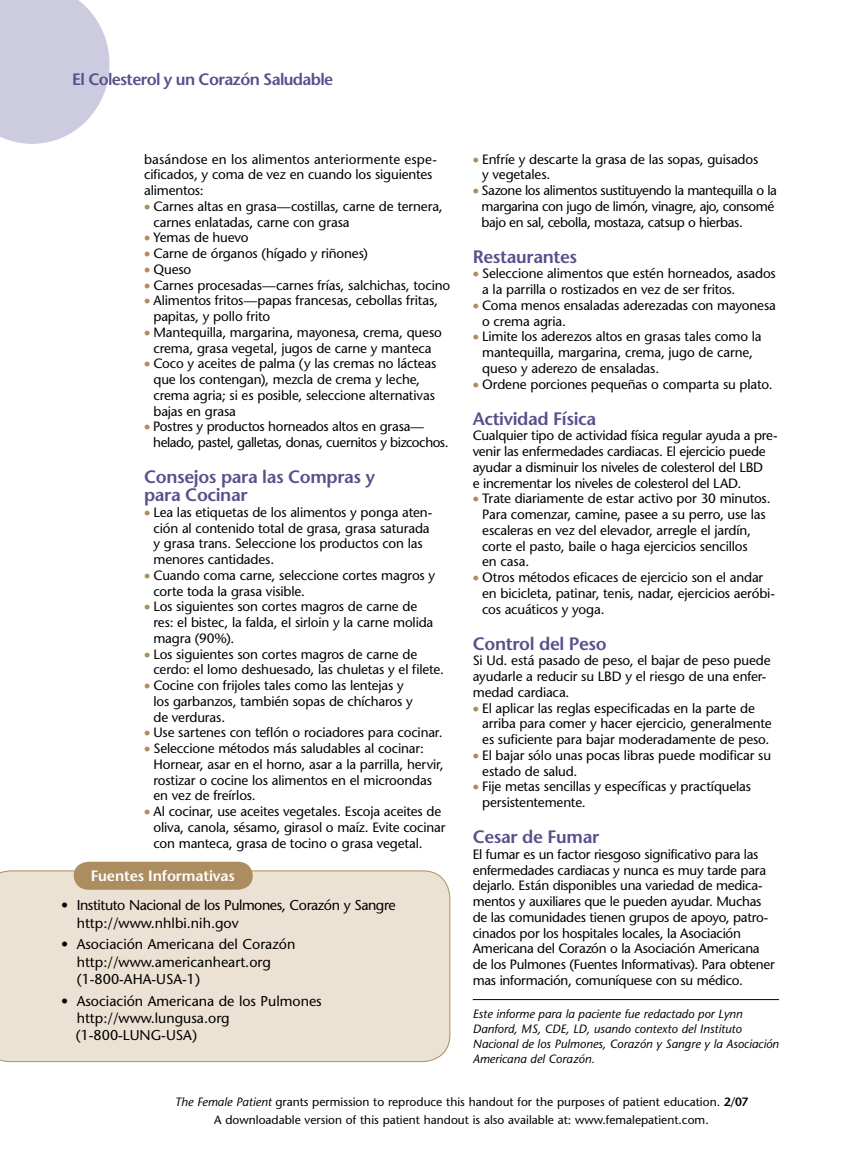
<style>
.page{position:relative;width:851px;height:1161px;background:#fff}
.page>*{position:absolute;margin:0;border:0;box-sizing:border-box;transform-origin:0 0}
.t1{font:600 18px/18px "Stone Sans";letter-spacing:-.02em;color:#56518c}
.t2{font:600 16.5px "Stone Sans";letter-spacing:-.04em;color:#56518c}
.t3{font:600 15px "Stone Sans";letter-spacing:-.01em;color:#fff}
.t4{font:14.25px/17.2px "Stone Sans";color:#000}
.t5{font:14.25px/17.2px "Stone Sans";letter-spacing:-.03em;color:#000}
.t6{font:13.5px/15.8px "Stone Sans";letter-spacing:-.01em;color:#000}
.t7{font:13.5px/15.8px "Stone Sans";letter-spacing:-.03em;color:#000}
.t8{font:12px/18px "Stone Sans";color:#000;text-align:center}
.t9{font:italic 12px/15px "Stone Sans";color:#000}
.s1{color:#ab8d60}
.s2{font-style:italic}
.s3{font-weight:600}
</style>
<div class="page">
<hr style="left:472px;top:999px;width:306px;height:1px;background:#000">
<svg style="left:0;top:0;width:110px;height:144px;background:#d3d1e4"></svg>
<div style="left:0;top:871px;width:450px;height:191px;background:#ece2d3"></div>
<svg style="left:74px;top:862px;width:179px;height:28px;background:#ad9065"></svg>
<p class="t2" style="left:72px;top:69px;width:262px">El Colesterol y un Corazón Saludable</p>
<p class="t6" style="left:144px;top:151px;width:294px">basándose en los alimentos anteriormente espe&shy;cificados, y coma de vez en cuando los siguientes alimentos:</p>
<p class="t6" style="left:153px;top:198px;width:291px;text-indent:-9px"><span class="s1">•</span> Carnes altas en grasa—costillas, carne de ternera, carnes enlatadas, carne con grasa</p>
<p class="t6" style="left:144px;top:230px;width:106px"><span class="s1">•</span> Yemas de huevo</p>
<p class="t6" style="left:144px;top:246px;width:225px"><span class="s1">•</span> Carne de órganos (hígado y riñones)</p>
<p class="t6" style="left:144px;top:261px;width:49px"><span class="s1">•</span> Queso</p>
<p class="t6" style="left:144px;top:277px;width:307px"><span class="s1">•</span> Carnes procesadas—carnes frías, salchichas, tocino</p>
<p class="t6" style="left:153px;top:293px;width:286px;text-indent:-9px"><span class="s1">•</span> Alimentos fritos—papas francesas, cebollas fritas, papitas, y pollo frito</p>
<p class="t6" style="left:144px;top:324px;width:299px;text-align:center"><span class="s1">•</span> Mantequilla, margarina, mayonesa, crema, queso crema, grasa vegetal, jugos de carne y manteca</p>
<p class="t6" style="left:153px;top:356px;width:284px;text-indent:-9px"><span class="s1">•</span> Coco y aceites de palma (y las cremas no lácteas que los contengan), mezcla de crema y leche, crema agria; si es posible, seleccione alternativas bajas en grasa</p>
<p class="t7" style="left:153px;top:419px;width:297px;text-indent:-9px"><span class="s1">•</span> Postres y productos horneados altos en grasa— helado, pastel, galletas, donas, cuernitos y bizcochos.</p>
<h1 class="t1" style="left:144px;top:468px;width:232px">Consejos para las Compras y para Cocinar</h1>
<p class="t6" style="left:153px;top:504px;width:280px;text-indent:-9px"><span class="s1">•</span> Lea las etiquetas de los alimentos y ponga aten&shy;ción al contenido total de grasa, grasa saturada y grasa trans. Seleccione los productos con las menores cantidades.</p>
<p class="t6" style="left:153px;top:567px;width:283px;text-indent:-9px"><span class="s1">•</span> Cuando coma carne, seleccione cortes magros y corte toda la grasa visible.</p>
<p class="t6" style="left:153px;top:599px;width:281px;text-indent:-9px"><span class="s1">•</span> Los siguientes son cortes magros de carne de res: el bistec, la falda, el sirloin y la carne molida magra (90%).</p>
<p class="t6" style="left:153px;top:646px;width:292px;text-indent:-9px"><span class="s1">•</span> Los siguientes son cortes magros de carne de cerdo: el lomo deshuesado, las chuletas y el filete.</p>
<p class="t6" style="left:153px;top:678px;width:261px;text-indent:-9px"><span class="s1">•</span> Cocine con frijoles tales como las lentejas y los garbanzos, también sopas de chícharos y de verduras.</p>
<p class="t6" style="left:144px;top:725px;width:300px"><span class="s1">•</span> Use sartenes con teflón o rociadores para cocinar.</p>
<p class="t6" style="left:153px;top:741px;width:292px;text-indent:-9px"><span class="s1">•</span> Seleccione métodos más saludables al cocinar:<br>Hornear, asar en el horno, asar a la parrilla, hervir, rostizar o cocine los alimentos en el microondas en vez de freírlos.</p>
<p class="t6" style="left:153px;top:804px;width:293px;text-indent:-9px"><span class="s1">•</span> Al cocinar, use aceites vegetales. Escoja aceites de oliva, canola, sésamo, girasol o maíz. Evite cocinar con manteca, grasa de tocino o grasa vegetal.</p>
<p class="t6" style="left:482px;top:151px;width:277px;text-indent:-9px"><span class="s1">•</span> Enfríe y descarte la grasa de las sopas, guisados y vegetales.</p>
<p class="t7" style="left:481px;top:183px;width:297px;text-indent:-9px"><span class="s1">•</span> Sazone los alimentos sustituyendo la mantequilla o la margarina con jugo de limón, vinagre, ajo, consomé bajo en sal, cebolla, mostaza, catsup o hierbas.</p>
<h1 class="t1" style="left:472px;top:247px;width:106px">Restaurantes</h1>
<p class="t6" style="left:482px;top:266px;width:295px;text-indent:-9px"><span class="s1">•</span> Seleccione alimentos que estén horneados, asados a la parrilla o rostizados en vez de ser fritos.</p>
<p class="t6" style="left:482px;top:297px;width:295px;text-indent:-9px"><span class="s1">•</span> Coma menos ensaladas aderezadas con mayonesa o crema agria.</p>
<p class="t6" style="left:482px;top:329px;width:281px;text-indent:-9px"><span class="s1">•</span> Limite los aderezos altos en grasas tales como la mantequilla, margarina, crema, jugo de carne, queso y aderezo de ensaladas.</p>
<p class="t6" style="left:472px;top:376px;width:301px"><span class="s1">•</span> Ordene porciones pequeñas o comparta su plato.</p>
<h1 class="t1" style="left:472px;top:409px;width:125px">Actividad Física</h1>
<p class="t6" style="left:472px;top:428px;width:306px">Cualquier tipo de actividad física regular ayuda a pre&shy;venir las enfermedades cardiacas. El ejercicio puede ayudar a disminuir los niveles de colesterol del LBD<br>e incrementar los niveles de colesterol del LAD.</p>
<p class="t6" style="left:482px;top:491px;width:290px;text-indent:-9px"><span class="s1">•</span> Trate diariamente de estar activo por 30 minutos.<br>Para comenzar, camine, pasee a su perro, use las escaleras en vez del elevador, arregle el jardín, corte el pasto, baile o haga ejercicios sencillos<br>en casa.</p>
<p class="t6" style="left:482px;top:570px;width:294px;text-indent:-9px"><span class="s1">•</span> Otros métodos eficaces de ejercicio son el andar en bicicleta, patinar, tenis, nadar, ejercicios aeróbi&shy;cos acuáticos y yoga.</p>
<h1 class="t1" style="left:472px;top:634px;width:135px">Control del Peso</h1>
<p class="t6" style="left:472px;top:653px;width:299px">Si Ud. está pasado de peso, el bajar de peso puede ayudarle a reducir su LBD y el riesgo de una enfer&shy;medad cardiaca.</p>
<p class="t6" style="left:482px;top:700px;width:291px;text-indent:-9px"><span class="s1">•</span> El aplicar las reglas especificadas en la parte de arriba para comer y hacer ejercicio, generalmente es suficiente para bajar moderadamente de peso.</p>
<p class="t6" style="left:482px;top:747px;width:290px;text-indent:-9px"><span class="s1">•</span> El bajar sólo unas pocas libras puede modificar su estado de salud.</p>
<p class="t6" style="left:482px;top:779px;width:270px;text-indent:-9px"><span class="s1">•</span> Fije metas sencillas y específicas y practíquelas persistentemente.</p>
<h1 class="t1" style="left:472px;top:828px;width:128px">Cesar de Fumar</h1>
<p class="t6" style="left:472px;top:846px;width:303px">El fumar es un factor riesgoso significativo para las enfermedades cardiacas y nunca es muy tarde para dejarlo. Están disponibles una variedad de medica&shy;mentos y auxiliares que le pueden ayudar. Muchas de las comunidades tienen grupos de apoyo, patro&shy;cinados por los hospitales locales, la Asociación Americana del Corazón o la Asociación Americana de los Pulmones (Fuentes Informativas). Para obtener mas información, comuníquese con su médico.</p>
<p class="t9" style="left:472px;top:1006px;width:307px">Este informe para la paciente fue redactado por Lynn Danford, MS, CDE, LD, usando contexto del Instituto Nacional de los Pulmones, Corazón y Sangre y la Asociación Americana del Corazón.</p>
<p class="t8" style="left:175px;top:1093px;width:575px"><span class="s2">The Female Patient</span> grants permission to reproduce this handout for the purposes of patient education. <span class="s3">2/07<br></span>A downloadable version of this patient handout is also available at: www.femalepatient.com.</p>
<p class="t3" style="left:91px;top:867px;width:145px">Fuentes Informativas</p>
<p class="t5" style="left:77px;top:897px;width:320px;text-indent:-16px">• Instituto Nacional de los Pulmones, Corazón y Sangre http://www.nhlbi.nih.gov</p>
<p class="t4" style="left:77px;top:936px;width:220px;text-indent:-16px">• Asociación Americana del Corazón http://www.americanheart.org (1-800-AHA-USA-1)</p>
<p class="t4" style="left:76px;top:992px;width:248px;text-indent:-15px">• Asociación Americana de los Pulmones http://www.lungusa.org (1-800-LUNG-USA)</p>
</div>
